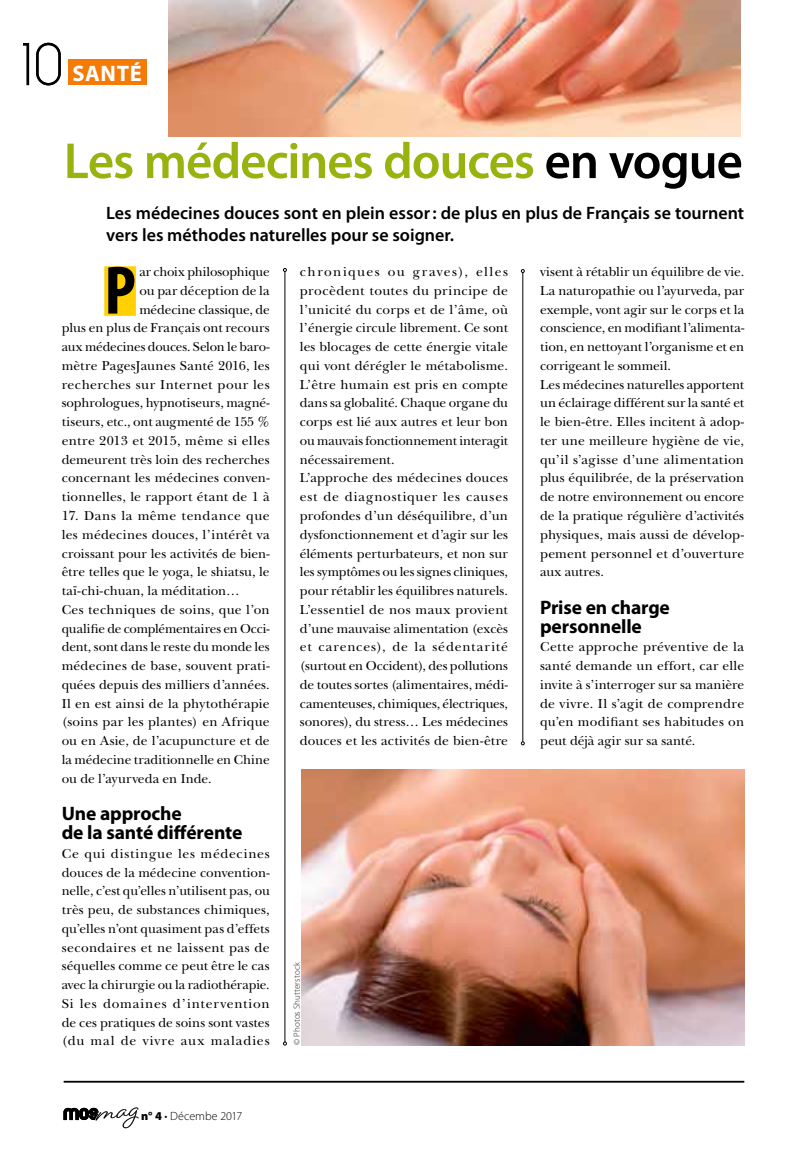
<style>
.page{position:relative;width:808px;height:1149px;background:#fff}
.page>*{position:absolute;margin:0;border:0;box-sizing:border-box;transform-origin:0 0}
.t1{font:700 condensed 69.15px "Myriad Pro";color:#000}
.t2{font:60px "Capsuula";color:#000}
.t3{font:600 51px "Myriad Pro";letter-spacing:-.02em;color:#98b20e}
.t4{font:700 22.5px "Myriad Pro";letter-spacing:.03em;color:#fff}
.t5{font:700 19.5px/18.8px "Myriad Pro";letter-spacing:-.01em;color:#000}
.t6{font:600 18px/21.8px "Myriad Pro";color:#000}
.t7{font:13.5px/18.8px "New Baskerville Std";letter-spacing:.005em;color:#000}
.t8{font:300 12px "Myriad Pro";letter-spacing:.005em;color:#000}
.t9{font:300 9px "Myriad Pro";letter-spacing:.01em;color:#28221e}
.s1{color:#000}
.s2{font-weight:900}
</style>
<div class="page">
<svg style="left:64px;top:1107px;width:75px;height:21px"></svg>
<hr style="left:64px;top:1080px;width:680px;height:1px;background:#000">
<div style="left:68px;top:60px;width:79px;height:25px;background:#f67a06"></div>
<hr style="left:285px;top:271px;width:1px;height:770px;background:#000">
<svg style="left:283px;top:1041px;width:4px;height:4px"></svg>
<svg style="left:283px;top:268px;width:4px;height:4px"></svg>
<div style="left:104px;top:266px;width:32px;height:50px;background:#ffd100"></div>
<hr style="left:522px;top:272px;width:1px;height:469px;background:#000">
<svg style="left:521px;top:741px;width:4px;height:4px"></svg>
<svg style="left:521px;top:269px;width:4px;height:4px"></svg>
<img style="left:302px;top:769px;width:442px;height:276px">
<img style="left:168px;top:0;width:573px;height:136px">
<h2 class="t2" style="left:19px;top:30px;width:46px">10</h2>
<h3 class="t4" style="left:73px;top:58px;width:71px">SANTÉ</h3>
<h3 class="t3" style="left:64px;top:128px;width:680px">Les médecines douces <span class="s1">en vogue</span></h3>
<h3 class="t6" style="left:106px;top:201px;width:639px">Les médecines douces sont en plein essor: de plus en plus de Français se tournent vers les méthodes naturelles pour se soigner.</h3>
<p class="t7" style="left:540px;top:262px;width:206px">visent à rétablir un équilibre de vie.<br>La naturopathie ou l’ayurveda, par exemple, vont agir sur le corps et la conscience, en modifiant l’alimenta&shy;tion, en nettoyant l’organisme et en corrigeant le sommeil.<br>Les médecines naturelles apportent un éclairage différent sur la santé et le bien-être. Elles incitent à adop&shy;ter une meilleure hygiène de vie, qu’il s’agisse d’une alimentation plus équilibrée, de la préservation de notre environnement ou encore de la pratique régulière d’activités physiques, mais aussi de dévelop&shy;pement personnel et d’ouverture aux autres.</p>
<h3 class="t5" style="left:540px;top:597px;width:131px">Prise en charge personnelle</h3>
<p class="t7" style="left:540px;top:637px;width:206px;text-align:justify">Cette approche préventive de la santé demande un effort, car elle invite à s’interroger sur sa manière de vivre. Il s’agit de comprendre qu’en modifiant ses habitudes on peut déjà agir sur sa santé.</p>
<h1 class="t1" style="left:104px;top:247px;width:33px">P</h1>
<p class="t7" style="left:62px;top:262px;width:209px;text-align:right">ar choix philosophique<br>ou par déception de la<br>médecine classique, de<br>plus en plus de Français ont recours aux médecines douces. Selon le baro&shy;mètre PagesJaunes Santé 2016, les recherches sur Internet pour les sophrologues, hypnotiseurs, magné&shy;tiseurs, etc., ont augmenté de 155 % entre 2013 et 2015, même si elles demeurent très loin des recherches concernant les médecines conven&shy;tionnelles, le rapport étant de 1 à</p>
<p class="t7" style="left:62px;top:506px;width:209px">17. Dans la même tendance que les médecines douces, l’intérêt va croissant pour les activités de bien&shy;être telles que le yoga, le shiatsu, le taï-chi-chuan, la méditation…<br>Ces techniques de soins, que l’on qualifie de complémentaires en Occi&shy;dent, sont dans le reste du monde les médecines de base, souvent prati&shy;quées depuis des milliers d’années.<br>Il en est ainsi de la phytothérapie (soins par les plantes) en Afrique ou en Asie, de l’acupuncture et de la médecine traditionnelle en Chine ou de l’ayurveda en Inde.</p>
<h3 class="t5" style="left:62px;top:803px;width:182px">Une approche<br>de la santé différente</h3>
<p class="t7" style="left:62px;top:843px;width:209px;text-align:justify">Ce qui distingue les médecines douces de la médecine convention&shy;nelle, c’est qu’elles n’utilisent pas, ou très peu, de substances chimiques, qu’elles n’ont quasiment pas d’effets secondaires et ne laissent pas de séquelles comme ce peut être le cas avec la chirurgie ou la radiothérapie.<br>Si les domaines d’intervention de ces pratiques de soins sont vastes (du mal de vivre aux maladies</p>
<p class="t7" style="left:300px;top:262px;width:210px">chroniques ou graves), elles procèdent toutes du principe de l’unicité du corps et de l’âme, où l’énergie circule librement. Ce sont les blocages de cette énergie vitale qui vont dérégler le métabolisme.<br>L’être humain est pris en compte dans sa globalité. Chaque organe du corps est lié aux autres et leur bon ou mauvais fonctionnement interagit nécessairement.<br>L’approche des médecines douces est de diagnostiquer les causes profondes d’un déséquilibre, d’un dysfonctionnement et d’agir sur les éléments perturbateurs, et non sur les symptômes ou les signes cliniques, pour rétablir les équilibres naturels.<br>L’essentiel de nos maux provient d’une mauvaise alimentation (excès et carences), de la sédentarité (surtout en Occident), des pollutions de toutes sortes (alimentaires, médi&shy;camenteuses, chimiques, électriques, sonores), du stress… Les médecines douces et les activités de bien-être</p>
<p class="t9" style="left:291px;top:1044px;width:84px;rotate:-90deg">© Photos Shutterstock</p>
<p class="t8" style="left:141px;top:1107px;width:103px"><span class="s2">n° 4</span> • Décembe 2017</p>
</div>
